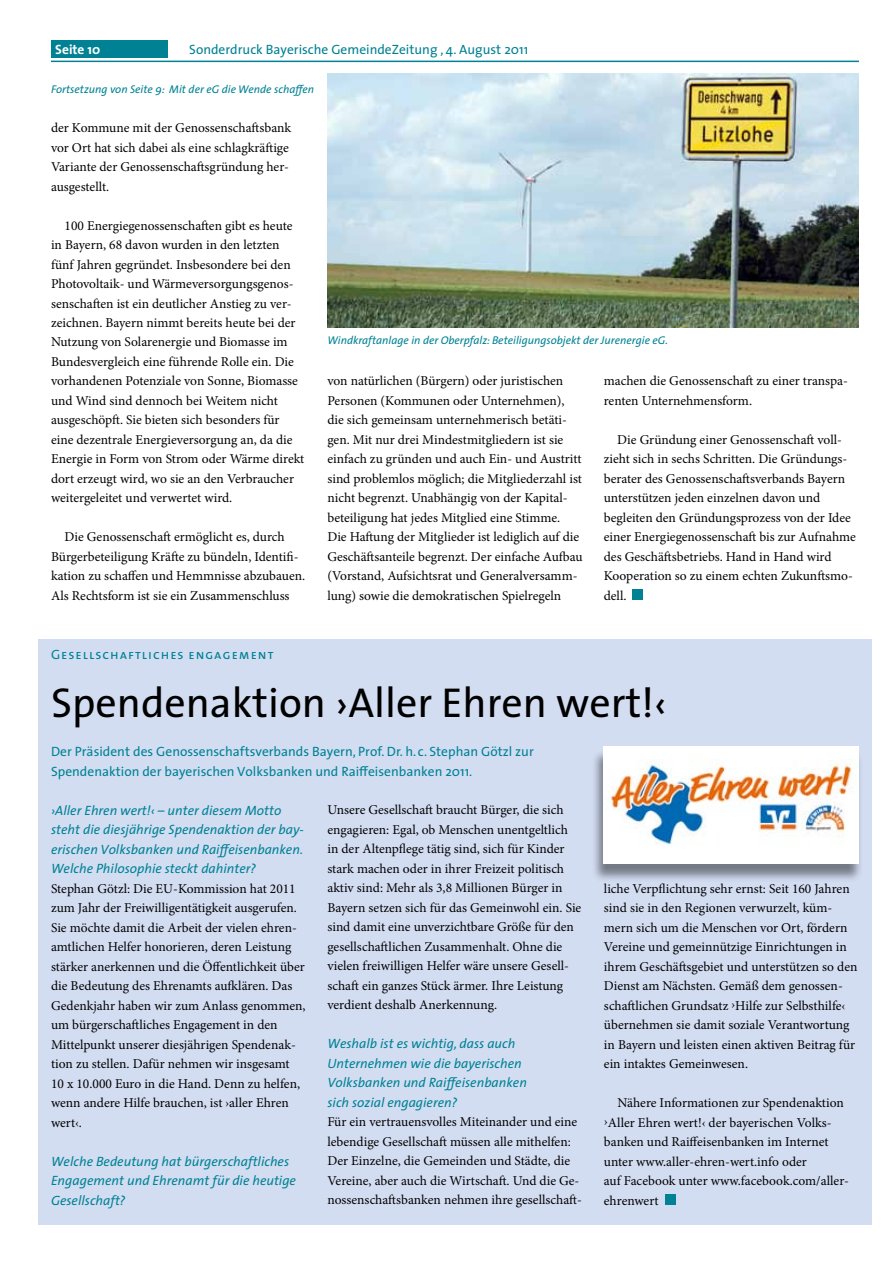
<style>
.page{position:relative;width:893px;height:1263px;background:#fff}
.page>*{position:absolute;margin:0;border:0;box-sizing:border-box;transform-origin:0 0}
.t1{font:42px "The Sans 5";color:#000}
.t2{font:13.5px/19.5px "Minion Pro";color:#000}
.t3{font:italic 13.5px/19.5px "The Sans 5";color:#008294}
.t4{font:13.5px/19.5px "The Sans 5";color:#008294}
.t5{font:13.5px "The Sans 5 Regular Caps";letter-spacing:.075em;color:#008294}
.t6{font:13.5px "The Sans 7 Bold Plain";color:#fff}
.t7{font:italic 11.25px "The Sans 5";color:#008294}
</style>
<div class="page">
<div style="left:38px;top:639px;width:834px;height:585px;background:#d3ddf2"></div>
<div style="left:51px;top:40px;width:117px;height:17px;background:#008294"></div>
<hr style="left:51px;top:61px;width:808px;height:1px;background:#008294">
<div style="left:591px;top:749px;width:272px;height:134px;background:#000;opacity:.45"></div>
<div style="left:604px;top:747px;width:255px;height:117px;background:#fff"></div>
<img style="left:606px;top:759px;width:249px;height:87px">
<div style="left:665px;top:1194px;width:10px;height:11px;background:#008294"></div>
<img style="left:327px;top:74px;width:532px;height:253px">
<div style="left:633px;top:589px;width:10px;height:11px;background:#008294"></div>
<p class="t6" style="left:55px;top:38px;width:47px">Seite 10</p>
<p class="t4" style="left:189px;top:39px;width:340px">Sonderdruck Bayerische GemeindeZeitung , 4. August 2011</p>
<p class="t7" style="left:51px;top:80px;width:265px">Fortsetzung von Seite 9: Mit der eG die Wende schaffen</p>
<p class="t2" style="left:51px;top:118px;width:242px">der Kommune mit der Genossenschaftsbank vor Ort hat sich dabei als eine schlagkräftige Variante der Genossenschaftsgründung her&shy;ausgestellt.</p>
<p class="t2" style="left:51px;top:215px;width:255px;text-indent:14px">100 Energiegenossenschaften gibt es heute in Bayern, 68 davon wurden in den letzten fünf Jahren gegründet. Insbesondere bei den Photovoltaik- und Wärmeversorgungsgenos&shy;senschaften ist ein deutlicher Anstieg zu ver&shy;zeichnen. Bayern nimmt bereits heute bei der Nutzung von Solarenergie und Biomasse im Bundesvergleich eine führende Rolle ein. Die vorhandenen Potenziale von Sonne, Biomasse und Wind sind dennoch bei Weitem nicht ausgeschöpft. Sie bieten sich besonders für eine dezentrale Energieversorgung an, da die Energie in Form von Strom oder Wärme direkt dort erzeugt wird, wo sie an den Verbraucher weitergeleitet und verwertet wird.</p>
<p class="t2" style="left:51px;top:527px;width:256px;text-indent:14px">Die Genossenschaft ermöglicht es, durch Bürgerbeteiligung Kräfte zu bündeln, Identifi&shy;kation zu schaffen und Hemmnisse abzubauen.<br>Als Rechtsform ist sie ein Zusammenschluss</p>
<p class="t7" style="left:327px;top:330px;width:342px">Windkraftanlage in der Oberpfalz: Beteiligungsobjekt der Jurenergie eG.</p>
<p class="t2" style="left:327px;top:371px;width:257px">von natürlichen (Bürgern) oder juristischen Personen (Kommunen oder Unternehmen), die sich gemeinsam unternehmerisch betäti&shy;gen. Mit nur drei Mindestmitgliedern ist sie einfach zu gründen und auch Ein- und Austritt sind problemlos möglich; die Mitgliederzahl ist nicht begrenzt. Unabhängig von der Kapital&shy;beteiligung hat jedes Mitglied eine Stimme.<br>Die Haftung der Mitglieder ist lediglich auf die Geschäftsanteile begrenzt. Der einfache Aufbau (Vorstand, Aufsichtsrat und Generalversamm&shy;lung) sowie die demokratischen Spielregeln</p>
<p class="t2" style="left:604px;top:371px;width:246px">machen die Genossenschaft zu einer transpa&shy;renten Unternehmensform.</p>
<p class="t2" style="left:604px;top:430px;width:254px;text-indent:14px">Die Gründung einer Genossenschaft voll&shy;zieht sich in sechs Schritten. Die Gründungs&shy;berater des Genossenschaftsverbands Bayern unterstützen jeden einzelnen davon und begleiten den Gründungsprozess von der Idee einer Energiegenossenschaft bis zur Aufnahme des Geschäftsbetriebs. Hand in Hand wird Kooperation so zu einem echten Zukunftsmo&shy;dell.</p>
<p class="t5" style="left:51px;top:643px;width:224px">Gesellschaftliches engagement</p>
<h1 class="t1" style="left:51px;top:668px;width:618px">Spendenaktion ›Aller Ehren wert!‹</h1>
<p class="t4" style="left:51px;top:741px;width:484px">Der Präsident des Genossenschaftsverbands Bayern, Prof. Dr. h. c. Stephan Götzl zur<br>Spendenaktion der bayerischen Volksbanken und Raiffeisenbanken 2011.</p>
<p class="t3" style="left:51px;top:800px;width:254px">›Aller Ehren wert!‹ – unter diesem Motto steht die diesjährige Spendenaktion der bay&shy;erischen Volksbanken und Raiffeisenbanken.<br>Welche Philosophie steckt dahinter?</p>
<p class="t2" style="left:51px;top:878px;width:256px">Stephan Götzl: Die EU-Kommission hat 2011 zum Jahr der Freiwilligentätigkeit ausgerufen.<br>Sie möchte damit die Arbeit der vielen ehren&shy;amtlichen Helfer honorieren, deren Leistung stärker anerkennen und die Öffentlichkeit über die Bedeutung des Ehrenamts aufklären. Das Gedenkjahr haben wir zum Anlass genommen, um bürgerschaftliches Engagement in den Mittelpunkt unserer diesjährigen Spendenak&shy;tion zu stellen. Dafür nehmen wir insgesamt 10 x 10.000 Euro in die Hand. Denn zu helfen, wenn andere Hilfe brauchen, ist ›aller Ehren wert‹.</p>
<p class="t3" style="left:51px;top:1151px;width:247px">Welche Bedeutung hat bürgerschaftliches<br>Engagement und Ehrenamt für die heutige<br>Gesellschaft?</p>
<p class="t2" style="left:327px;top:800px;width:255px">Unsere Gesellschaft braucht Bürger, die sich engagieren: Egal, ob Menschen unentgeltlich in der Altenpflege tätig sind, sich für Kinder stark machen oder in ihrer Freizeit politisch aktiv sind: Mehr als 3,8 Millionen Bürger in Bayern setzen sich für das Gemeinwohl ein. Sie sind damit eine unverzichtbare Größe für den gesellschaftlichen Zusammenhalt. Ohne die vielen freiwilligen Helfer wäre unsere Gesell&shy;schaft ein ganzes Stück ärmer. Ihre Leistung verdient deshalb Anerkennung.</p>
<p class="t3" style="left:327px;top:1034px;width:201px">Weshalb ist es wichtig, dass auch<br>Unternehmen wie die bayerischen<br>Volksbanken und Raiffeisenbanken sich sozial engagieren?</p>
<p class="t2" style="left:327px;top:1112px;width:256px">Für ein vertrauensvolles Miteinander und eine lebendige Gesellschaft müssen alle mithelfen:<br>Der Einzelne, die Gemeinden und Städte, die Vereine, aber auch die Wirtschaft. Und die Ge&shy;nossenschaftsbanken nehmen ihre gesellschaft-</p>
<p class="t2" style="left:604px;top:879px;width:255px">liche Verpflichtung sehr ernst: Seit 160 Jahren sind sie in den Regionen verwurzelt, küm&shy;mern sich um die Menschen vor Ort, fördern Vereine und gemeinnützige Einrichtungen in ihrem Geschäftsgebiet und unterstützen so den Dienst am Nächsten. Gemäß dem genossen&shy;schaftlichen Grundsatz ›Hilfe zur Selbsthilfe‹ übernehmen sie damit soziale Verantwortung in Bayern und leisten einen aktiven Beitrag für ein intaktes Gemeinwesen.</p>
<p class="t2" style="left:604px;top:1093px;width:246px;text-indent:14px">Nähere Informationen zur Spendenaktion ›Aller Ehren wert!‹ der bayerischen Volks&shy;banken und Raiffeisenbanken im Internet unter www.aller-ehren-wert.info oder<br>auf Facebook unter www.facebook.com/aller&shy;ehrenwert</p>
</div>
